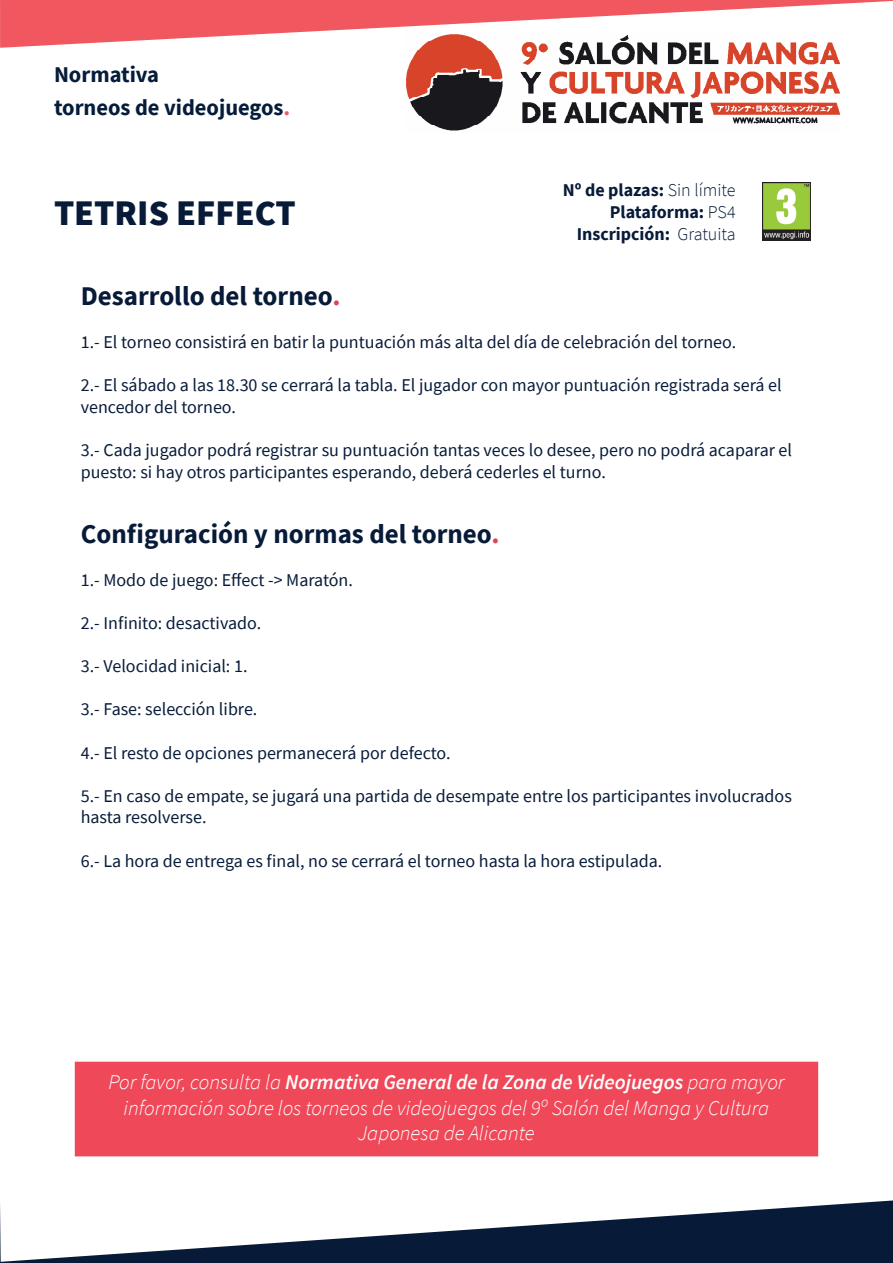
<style>
.page{position:relative;width:893px;height:1263px;background:#fff}
.page>*{position:absolute;margin:0;border:0;box-sizing:border-box;transform-origin:0 0}
.t1{font:900 36px "Source Sans Pro";color:#071b39}
.t2{font:700 27px "Source Sans Pro";color:#071b39}
.t3{font:700 22.5px/33px "Source Sans Pro";color:#051c3a}
.t4{font:italic 300 21px/25.2px "Source Sans Pro";color:#fff;text-align:center}
.t5{font:18px/21.6px "Source Sans Pro";color:#071b39}
.t6{font:700 18px "Source Sans Pro";color:#071b39}
.s1{color:#f0575f}
.s2{font-weight:300}
.s3{color:#d54a5a}
.s4{font-weight:600}
</style>
<div class="page">
<svg style="left:0;top:0;width:893px;height:48px"></svg>
<img style="left:405px;top:32px;width:435px;height:99px">
<svg style="left:0;top:1200px;width:893px;height:63px"></svg>
<img style="left:763px;top:183px;width:47px;height:57px">
<div style="left:81px;top:1068px;width:731px;height:82px;background:#ef4859"></div>
<div style="left:75px;top:1062px;width:743px;height:94px;border:12px solid #ef4859"></div>
<p class="t3" style="left:54px;top:58px;width:238px">Normativa<br>torneos de videojuegos<span class="s1">.</span></p>
<p class="t1" style="left:54px;top:188px;width:243px">TETRIS EFFECT</p>
<p class="t6" style="left:563px;top:178px;width:174px">Nº de plazas: <span class="s2">Sin límite</span></p>
<p class="t6" style="left:610px;top:200px;width:127px">Plataforma: <span class="s2">PS4</span></p>
<p class="t6" style="left:577px;top:221px;width:160px">Inscripción: <span class="s2">Gratuita</span></p>
<p class="t2" style="left:81px;top:278px;width:261px">Desarrollo del torneo<span class="s3">.</span></p>
<p class="t5" style="left:81px;top:331px;width:657px">1.- El torneo consistirá en batir la puntuación más alta del día de celebración del torneo.</p>
<p class="t5" style="left:81px;top:374px;width:702px">2.- El sábado a las 18.30 se cerrará la tabla. El jugador con mayor puntuación registrada será el vencedor del torneo.</p>
<p class="t5" style="left:81px;top:439px;width:713px">3.- Cada jugador podrá registrar su puntuación tantas veces lo desee, pero no podrá acaparar el puesto: si hay otros participantes esperando, deberá cederles el turno.</p>
<p class="t2" style="left:81px;top:515px;width:420px">Configuración y normas del torneo<span class="s3">.</span></p>
<p class="t5" style="left:81px;top:569px;width:274px">1.- Modo de juego: Effect -&gt; Maratón.</p>
<p class="t5" style="left:81px;top:612px;width:182px">2.- Infinito: desactivado.</p>
<p class="t5" style="left:81px;top:655px;width:168px">3.- Velocidad inicial: 1.</p>
<p class="t5" style="left:81px;top:698px;width:178px">3.- Fase: selección libre.</p>
<p class="t5" style="left:81px;top:742px;width:371px">4.- El resto de opciones permanecerá por defecto.</p>
<p class="t5" style="left:81px;top:785px;width:713px">5.- En caso de empate, se jugará una partida de desempate entre los participantes involucrados hasta resolverse.</p>
<p class="t5" style="left:81px;top:850px;width:583px">6.- La hora de entrega es final, no se cerrará el torneo hasta la hora estipulada.</p>
<p class="t4" style="left:108px;top:1070px;width:678px">Por favor, consulta la <span class="s4">Normativa General de la Zona de Videojuegos</span> para mayor información sobre los torneos de videojuegos del 9º Salón del Manga y Cultura<br>Japonesa de Alicante</p>
</div>
